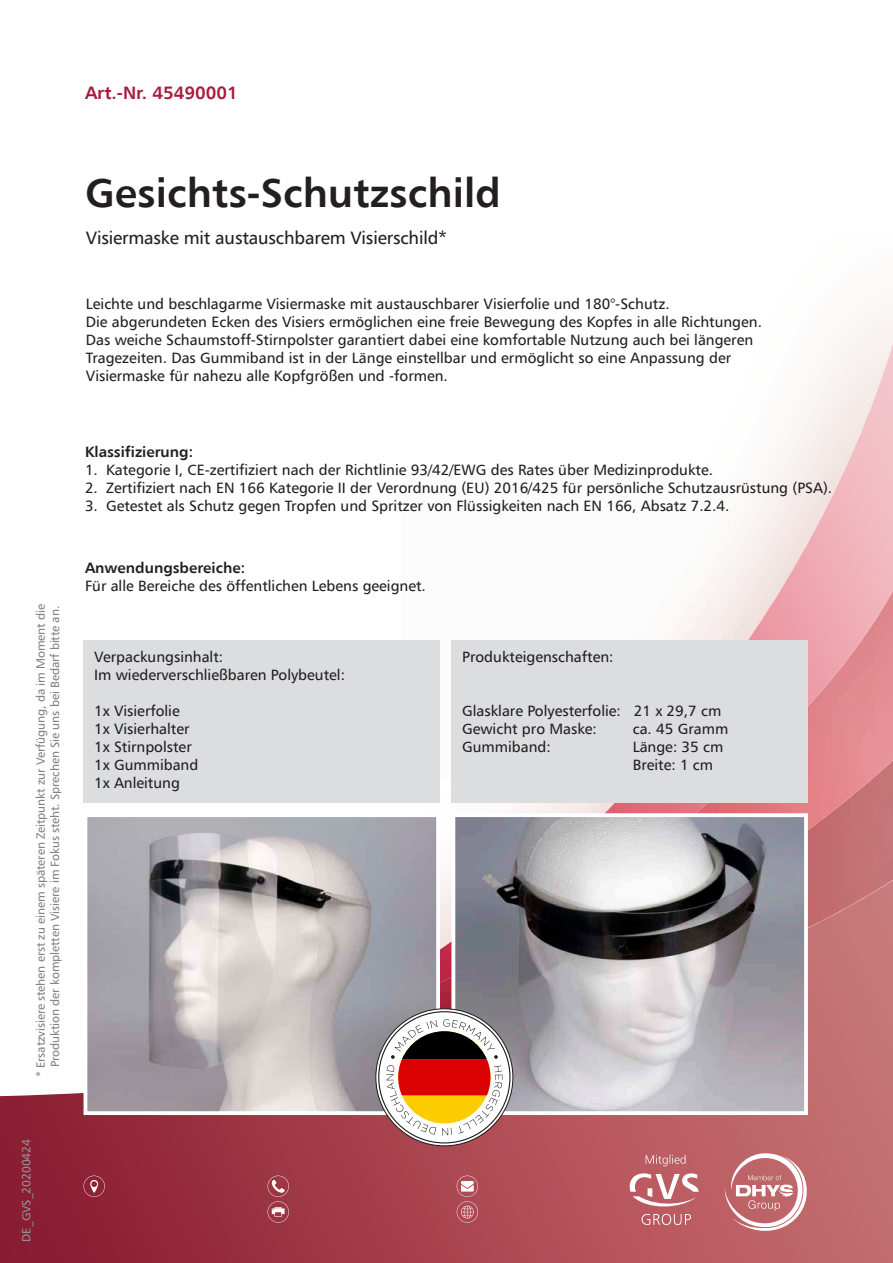
<style>
.page{position:relative;width:893px;height:1263px;background:#fff}
.page>*{position:absolute;margin:0;border:0;box-sizing:border-box;transform-origin:0 0}
.t1{font:700 40.5px "Humanist 777 BT";color:#231f20}
.t2{font:18px "Humanist 777 BT";letter-spacing:-.01em;color:#231f20}
.t3{font:700 18px "Humanist 777 BT";color:#a91b3e}
.t4{font:15px/18px "Humanist 777 BT";color:#231f20}
.t5{font:700 15px "Humanist 777 BT";color:#231f20}
.t6{font:12px/14.4px "Humanist 777 BT";letter-spacing:-.01em;color:#808285;text-align:right}
.t7{font:12px "Humanist 777 BT";letter-spacing:-.01em;color:#939598}
</style>
<div class="page">
<img style="left:808px;top:820px;width:14px;height:60px">
<img style="left:874px;top:610px;width:19px;height:168px">
<img style="left:821px;top:664px;width:53px;height:156px">
<img style="left:769px;top:717px;width:52px;height:141px">
<img style="left:594px;top:803px;width:153px;height:10px">
<img style="left:808px;top:664px;width:38px;height:53px">
<img style="left:732px;top:608px;width:151px;height:56px">
<img style="left:768px;top:502px;width:125px;height:108px">
<img style="left:828px;top:395px;width:65px;height:109px">
<img style="left:875px;top:343px;width:18px;height:54px">
<svg style="left:0;top:880px;width:893px;height:383px;background:#b45e67"></svg>
<img style="left:89px;top:818px;width:346px;height:292px">
<div style="left:84px;top:813px;width:356px;height:302px;border:4px solid #fff"></div>
<img style="left:456px;top:818px;width:347px;height:292px">
<div style="left:451px;top:813px;width:357px;height:302px;border:4px solid #fff"></div>
<svg style="left:376px;top:1009px;width:137px;height:137px"></svg>
<svg style="left:386px;top:1019px;width:116px;height:116px"></svg>
<div style="left:84px;top:640px;width:356px;height:163px;background:#dcdddf"></div>
<div style="left:451px;top:640px;width:357px;height:163px;background:#dcdddf"></div>
<svg style="left:630px;top:1173px;width:69px;height:52px"></svg>
<svg style="left:646px;top:1155px;width:39px;height:11px"></svg>
<svg style="left:725px;top:1153px;width:82px;height:81px"></svg>
<svg style="left:268px;top:1175px;width:21px;height:47px"></svg>
<svg style="left:457px;top:1175px;width:21px;height:47px"></svg>
<svg style="left:84px;top:1175px;width:21px;height:22px"></svg>
<p class="t3" style="left:85px;top:81px;width:154px">Art.-Nr. 45490001</p>
<h1 class="t1" style="left:85px;top:168px;width:417px">Gesichts-Schutzschild</h1>
<p class="t2" style="left:86px;top:227px;width:363px">Visiermaske mit austauschbarem Visierschild*</p>
<p class="t4" style="left:86px;top:295px;width:678px">Leichte und beschlagarme Visiermaske mit austauschbarer Visierfolie und 180°-Schutz.<br>Die abgerundeten Ecken des Visiers ermöglichen eine freie Bewegung des Kopfes in alle Richtungen.<br>Das weiche Schaumstoff-Stirnpolster garantiert dabei eine komfortable Nutzung auch bei längeren Tragezeiten. Das Gummiband ist in der Länge einstellbar und ermöglicht so eine Anpassung der Visiermaske für nahezu alle Kopfgrößen und -formen.</p>
<p class="t6" style="left:33px;top:1077px;width:475px;rotate:-90deg">* Ersatzvisiere stehen erst zu einem späteren Zeitpunkt zur Verfügung, da im Moment die<br>Produktion der kompletten Visiere im Fokus steht. Sprechen Sie uns bei Bedarf bitte an.</p>
<p class="t5" style="left:85px;top:442px;width:110px">Klassifizierung:</p>
<p class="t4" style="left:85px;top:461px;width:630px">1. Kategorie I, CE-zertifiziert nach der Richtlinie 93/42/EWG des Rates über Medizinprodukte.</p>
<p class="t4" style="left:85px;top:479px;width:749px">2. Zertifiziert nach EN 166 Kategorie II der Verordnung (EU) 2016/425 für persönliche Schutzausrüstung (PSA).</p>
<p class="t4" style="left:85px;top:497px;width:646px">3. Getestet als Schutz gegen Tropfen und Spritzer von Flüssigkeiten nach EN 166, Absatz 7.2.4.</p>
<p class="t5" style="left:85px;top:558px;width:162px">Anwendungsbereiche:</p>
<p class="t4" style="left:85px;top:577px;width:342px">Für alle Bereiche des öffentlichen Lebens geeignet.</p>
<p class="t4" style="left:94px;top:647px;width:252px">Verpackungsinhalt:<br>Im wiederverschließbaren Polybeutel:</p>
<p class="t4" style="left:94px;top:701px;width:106px">1x Visierfolie<br>1x Visierhalter<br>1x Stirnpolster<br>1x Gummiband<br>1x Anleitung</p>
<p class="t4" style="left:462px;top:647px;width:153px">Produkteigenschaften:</p>
<p class="t4" style="left:462px;top:701px;width:261px">Glasklare Polyesterfolie: 21 x 29,7 cm<br>Gewicht pro Maske:</p>
<p class="t4" style="left:633px;top:719px;width:97px">ca. 45 Gramm</p>
<p class="t4" style="left:462px;top:737px;width:90px">Gummiband:</p>
<p class="t4" style="left:633px;top:737px;width:92px">Länge: 35 cm<br>Breite: 1 cm</p>
<p class="t7" style="left:19px;top:1242px;width:104px;rotate:-90deg">DE_GVS_20200424</p>
</div>
